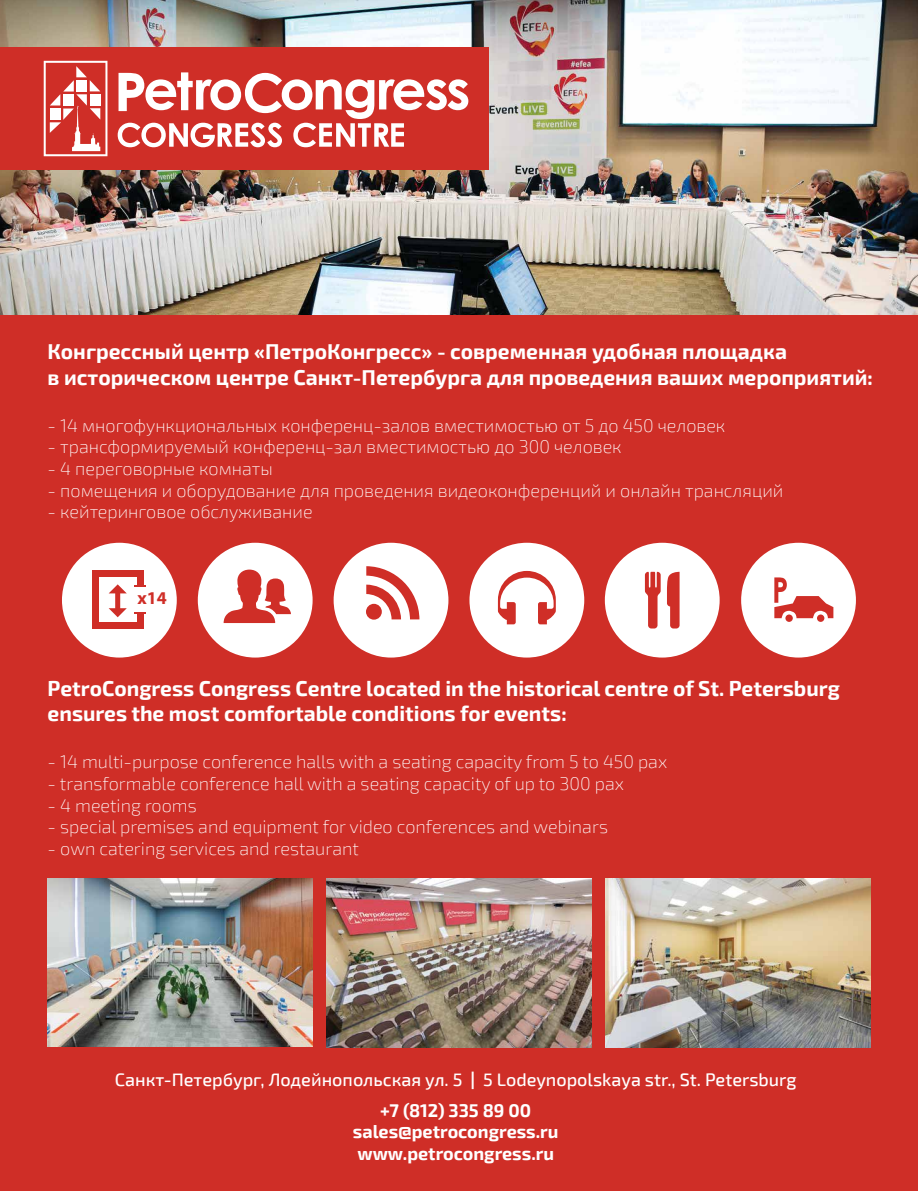
<style>
.page{position:relative;width:918px;height:1191px;background:#fff}
.page>*{position:absolute;margin:0;border:0;box-sizing:border-box;transform-origin:0 0}
.t1{font:700 21px/25.2px "Exo 2";color:#fff}
.t2{font:200 18.03px "Exo 2";color:#fff}
.t3{font:500 18.03px/31.3px "Exo 2";color:#fff;text-align:center}
.t4{font:700 18.03px/21.7px "Exo 2";color:#fff}
.t5{font:700 18.03px "Myriad Pro";color:#cf2e27}
.s1{font-weight:700}
</style>
<div class="page">
<div style="left:0;top:1px;width:918px;height:1189px;background:#cf2e27"></div>
<img style="left:0;top:1px;width:918px;height:313px">
<div style="left:0;top:47px;width:488px;height:122px;background:#cf2e27"></div>
<svg style="left:44px;top:61px;width:63px;height:95px"></svg>
<svg style="left:118px;top:72px;width:350px;height:75px"></svg>
<div style="left:62px;top:543px;width:115px;height:114px;background:#fff;border-radius:50%"></div>
<div style="left:137px;top:571px;width:6px;height:16px;background:#cf2e27"></div>
<div style="left:92px;top:622px;width:51px;height:6px;background:#cf2e27"></div>
<div style="left:92px;top:570px;width:51px;height:6px;background:#cf2e27"></div>
<div style="left:92px;top:575px;width:6px;height:53px;background:#cf2e27"></div>
<div style="left:137px;top:612px;width:6px;height:16px;background:#cf2e27"></div>
<svg style="left:109px;top:584px;width:18px;height:33px"></svg>
<div style="left:334px;top:543px;width:114px;height:114px;background:#fff;border-radius:50%"></div>
<svg style="left:366px;top:566px;width:53px;height:53px"></svg>
<div style="left:469px;top:543px;width:115px;height:114px;background:#fff;border-radius:50%"></div>
<svg style="left:498px;top:571px;width:58px;height:53px"></svg>
<div style="left:198px;top:543px;width:115px;height:114px;background:#fff;border-radius:50%"></div>
<svg style="left:224px;top:569px;width:67px;height:54px"></svg>
<div style="left:741px;top:543px;width:115px;height:114px;background:#fff;border-radius:50%"></div>
<div style="left:785px;top:614px;width:8px;height:8px;background:#cf2e27;border-radius:50%"></div>
<svg style="left:774px;top:577px;width:59px;height:41px"></svg>
<div style="left:817px;top:614px;width:7px;height:8px;background:#cf2e27;border-radius:50%"></div>
<div style="left:605px;top:543px;width:114px;height:114px;background:#fff;border-radius:50%"></div>
<svg style="left:645px;top:572px;width:34px;height:56px"></svg>
<img style="left:47px;top:878px;width:266px;height:168px">
<img style="left:326px;top:878px;width:265px;height:169px">
<img style="left:605px;top:878px;width:265px;height:169px">
<p class="t1" style="left:48px;top:340px;width:827px">Конгрессный центр «ПетроКонгресс» - современная удобная площадка<br>в историческом центре Санкт-Петербурга для проведения ваших мероприятий:</p>
<p class="t2" style="left:48px;top:415px;width:679px">- 14 многофункциональных конференц-залов вместимостью от 5 до 450 человек</p>
<p class="t2" style="left:48px;top:436px;width:575px">- трансформируемый конференц-зал вместимостью до 300 человек</p>
<p class="t2" style="left:48px;top:458px;width:227px">- 4 переговорные комнаты</p>
<p class="t2" style="left:48px;top:480px;width:737px">- помещения и оборудование для проведения видеоконференций и онлайн трансляций</p>
<p class="t2" style="left:48px;top:501px;width:266px">- кейтеринговое обслуживание</p>
<p class="t5" style="left:137px;top:586px;width:31px">х14</p>
<p class="t1" style="left:48px;top:676px;width:794px">PetroCongress Congress Centre located in the historical centre of St. Petersburg ensures the most comfortable conditions for events:</p>
<p class="t2" style="left:48px;top:751px;width:621px">- 14 multi-purpose conference halls with a seating capacity from 5 to 450 pax</p>
<p class="t2" style="left:48px;top:773px;width:578px">- transformable conference hall with a seating capacity of up to 300 pax</p>
<p class="t2" style="left:48px;top:795px;width:151px">- 4 meeting rooms</p>
<p class="t2" style="left:48px;top:816px;width:562px">- special premises and equipment for video conferences and webinars</p>
<p class="t2" style="left:48px;top:838px;width:313px">- own catering services and restaurant</p>
<p class="t3" style="left:115px;top:1063px;width:683px">Санкт-Петербург, Лодейнопольская ул. 5 <span class="s1">|</span> 5 Lodeynopolskaya str., St. Petersburg <span class="s1">+7 (812) 335 89 00</span></p>
<p class="t4" style="left:353px;top:1121px;width:207px">sales@petrocongress.ru www.petrocongress.ru</p>
</div>
